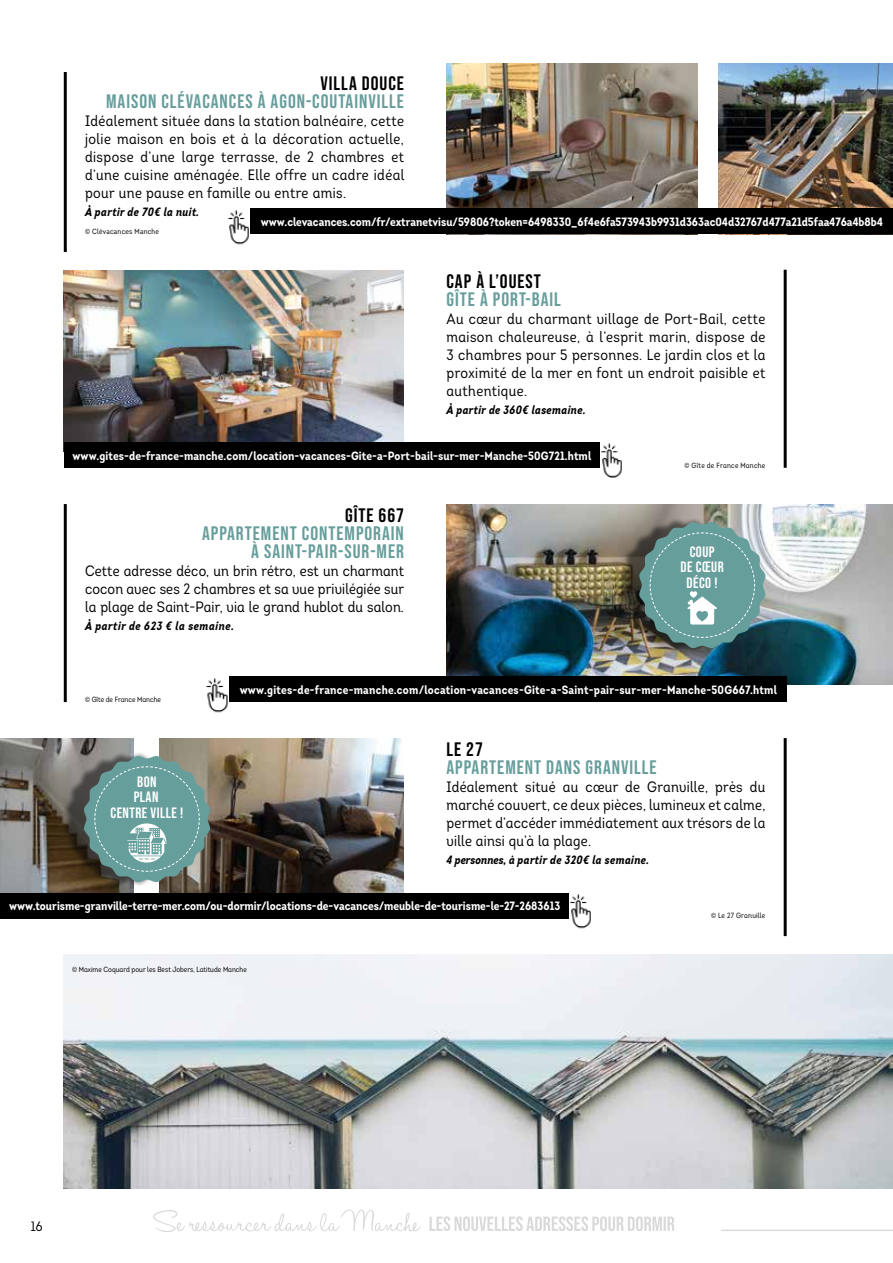
<style>
.page{position:relative;width:893px;height:1263px;background:#fff}
.page>*{position:absolute;margin:0;border:0;box-sizing:border-box;transform-origin:0 0}
.t1{font:19.5px/18px "Bebas Neue";letter-spacing:.05em;color:#669e9c;text-align:right}
.t2{font:19.5px "Bebas Neue";letter-spacing:.05em;color:#000}
.t3{font:15px/18px "Intro Cond Regular Alt";letter-spacing:.02em;color:#000;text-align:justify}
.t4{font:15px/15.3px "Bebas Neue";letter-spacing:.03em;color:#fff;text-align:center}
.t5{font:13.5px "Intro Cond Regular Alt";color:#000}
.t6{font:700 12px "Intro Cond";color:#fff}
.t7{font:italic 700 12px "Intro Cond";letter-spacing:.03em;color:#000}
.t8{font:700 12px "Intro Cond";letter-spacing:.02em;color:#fff}
.t9{font:7.5px "Intro Cond Regular Alt";color:#000}
.t10{font:7.5px "Intro Cond Regular Alt";letter-spacing:.03em;color:#000}
.t11{font:7.5px "Intro Cond";letter-spacing:.03em;color:#000}
</style>
<div class="page">
<hr style="left:721px;top:1229px;width:172px;height:2px;background:#000">
<hr style="left:784px;top:270px;width:3px;height:198px;background:#000">
<hr style="left:64px;top:72px;width:3px;height:180px;background:#000">
<hr style="left:64px;top:504px;width:3px;height:198px;background:#000">
<img style="left:159px;top:738px;width:245px;height:154px">
<img style="left:446px;top:504px;width:447px;height:180px">
<img style="left:64px;top:270px;width:340px;height:172px">
<div style="left:64px;top:442px;width:536px;height:26px;background:#000"></div>
<div style="left:230px;top:676px;width:557px;height:26px;background:#000"></div>
<svg style="left:892px;top:640px;width:1px;height:26px"></svg>
<svg style="left:429px;top:1216px;width:245px;height:15px"></svg>
<svg style="left:153px;top:1209px;width:268px;height:23px"></svg>
<img style="left:446px;top:64px;width:251px;height:144px">
<img style="left:719px;top:64px;width:174px;height:144px">
<hr style="left:784px;top:738px;width:3px;height:198px;background:#000">
<img style="left:64px;top:954px;width:829px;height:234px">
<div style="left:618px;top:517px;width:135px;height:135px;background:#000;opacity:.5"></div>
<svg style="left:639px;top:522px;width:127px;height:127px"></svg>
<img style="left:0;top:738px;width:134px;height:154px">
<div style="left:62px;top:751px;width:135px;height:135px;background:#000;opacity:.5"></div>
<svg style="left:84px;top:755px;width:127px;height:127px"></svg>
<img style="left:228px;top:208px;width:23px;height:37px">
<img style="left:601px;top:443px;width:21px;height:36px">
<img style="left:206px;top:676px;width:24px;height:37px">
<div style="left:251px;top:208px;width:642px;height:26px;background:#000"></div>
<div style="left:0;top:892px;width:569px;height:26px;background:#000"></div>
<img style="left:570px;top:894px;width:21px;height:35px">
<h1 class="t2" style="left:320px;top:72px;width:85px">VILLA DOUCE</h1>
<h1 class="t1" style="left:106px;top:92px;width:299px">MAISON CLÉVACANCES À AGON-COUTAINVILLE</h1>
<p class="t3" style="left:85px;top:112px;width:321px">Idéalement située dans la station balnéaire, cette jolie maison en bois et à la décoration actuelle, dispose d’une large terrasse, de 2 chambres et d’une cuisine aménagée. Elle offre un cadre idéal pour une pause en famille ou entre amis.</p>
<p class="t7" style="left:85px;top:204px;width:116px">À partir de 70€ la nuit.</p>
<p class="t11" style="left:85px;top:227px;width:76px">© Clévacances Manche</p>
<p class="t6" style="left:261px;top:214px;width:624px">www.clevacances.com/fr/extranetvisu/59806?token=6498330_6f4e6fa573943b9931d363ac04d32767d477a21d5faa476a4b8b4</p>
<h1 class="t2" style="left:446px;top:270px;width:96px">CAP À L’OUEST</h1>
<h1 class="t1" style="left:446px;top:290px;width:116px">GÎTE À PORT-BAIL</h1>
<p class="t3" style="left:446px;top:310px;width:320px">Au cœur du charmant village de Port-Bail, cette maison chaleureuse, à l’esprit marin, dispose de 3 chambres pour 5 personnes. Le jardin clos et la proximité de la mer en font un endroit paisible et authentique.</p>
<p class="t7" style="left:446px;top:402px;width:141px">À partir de 360€ lasemaine.</p>
<p class="t6" style="left:72px;top:448px;width:520px">www.gites-de-france-manche.com/location-vacances-Gite-a-Port-bail-sur-mer-Manche-50G721.html</p>
<h1 class="t2" style="left:345px;top:504px;width:60px">GÎTE 667</h1>
<h1 class="t1" style="left:202px;top:524px;width:203px">APPARTEMENT CONTEMPORAIN<br>À SAINT-PAIR-SUR-MER</h1>
<p class="t3" style="left:85px;top:562px;width:321px">Cette adresse déco, un brin rétro, est un charmant cocon avec ses 2 chambres et sa vue privilégiée sur la plage de Saint-Pair, via le grand hublot du salon.</p>
<p class="t7" style="left:85px;top:618px;width:151px">À partir de 623 € la semaine.</p>
<p class="t10" style="left:685px;top:461px;width:82px">© Gîte de France Manche</p>
<p class="t4" style="left:681px;top:544px;width:45px">COUP<br>DE CŒUR<br>DÉCO !</p>
<p class="t9" style="left:85px;top:695px;width:77px">© Gîte de France Manche</p>
<p class="t4" style="left:111px;top:774px;width:74px">BON<br>PLAN<br>CENTRE VILLE !</p>
<p class="t8" style="left:240px;top:682px;width:539px">www.gites-de-france-manche.com/location-vacances-Gite-a-Saint-pair-sur-mer-Manche-50G667.html</p>
<h1 class="t2" style="left:446px;top:738px;width:38px">LE 27</h1>
<h1 class="t1" style="left:446px;top:758px;width:212px">APPARTEMENT DANS GRANVILLE</h1>
<p class="t3" style="left:446px;top:778px;width:320px">Idéalement situé au cœur de Granville, près du marché couvert, ce deux pièces, lumineux et calme, permet d’accéder immédiatement aux trésors de la ville ainsi qu’à la plage.</p>
<p class="t7" style="left:446px;top:852px;width:204px">4 personnes, à partir de 320€ la semaine.</p>
<p class="t6" style="left:9px;top:898px;width:552px">www.tourisme-granville-terre-mer.com/ou-dormir/locations-de-vacances/meuble-de-tourisme-le-27-2683613</p>
<p class="t9" style="left:72px;top:965px;width:176px">© Maxime Coquard pour les Best Jobers, Latitude Manche</p>
<p class="t5" style="left:31px;top:1217px;width:13px">16</p>
<p class="t10" style="left:711px;top:911px;width:56px">© Le 27 Granville</p>
</div>
